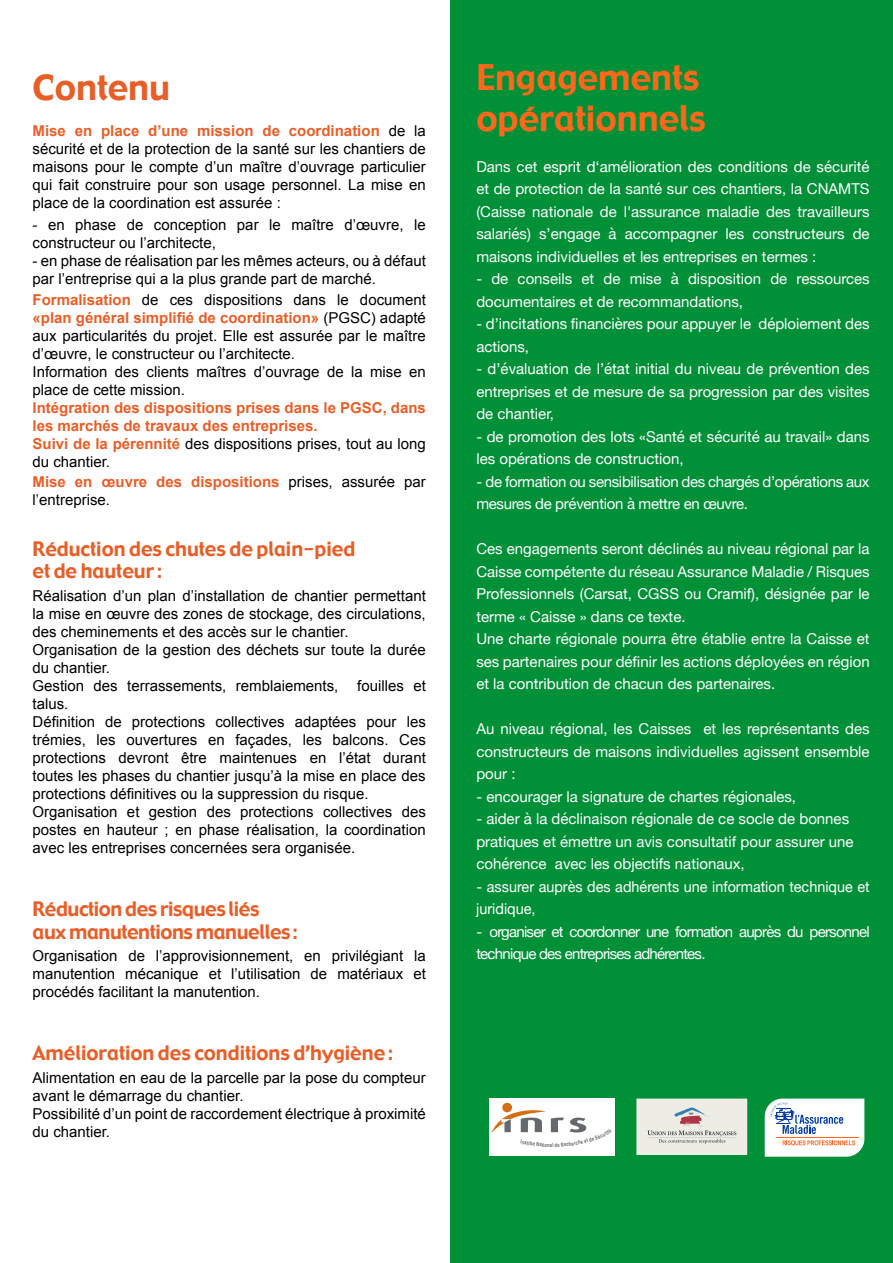
<style>
.page{position:relative;width:893px;height:1263px;background:#fff}
.page>*{position:absolute;margin:0;border:0;box-sizing:border-box;transform-origin:0 0}
.t1{font:34.5px/41.4px "Gadget";color:#ff671b}
.t2{font:34.5px "Gadget";color:#e95e27}
.t3{font:19.5px/22.5px "Gadget";color:#e95e27}
.t4{font:19.5px/22.5px "Gadget";letter-spacing:-.02em;color:#e95e27}
.t5{font:15px/18px "Arial";color:#000}
.t6{font:15px/22.5px "Helvetica Neue";color:#fff}
.t7{font:700 15px/18px "Arial";color:#e95e27}
.t8{font:15px/22.5px "Helvetica Neue";letter-spacing:-.02em;color:#fff}
.t9{font:15px/22.5px "Helvetica Neue";letter-spacing:-.05em;color:#fff}
.t10{font:700 5.7px "Arial Narrow";color:#65696d;scale:.87 1}
.s1{font-weight:700;color:#e95e27}
.s2{font-weight:400;color:#000}
</style>
<div class="page">
<div style="left:451px;top:0;width:442px;height:1263px;background:#009037"></div>
<svg style="left:636px;top:1098px;width:111px;height:57px;background:#dfdfd8"></svg>
<svg style="left:765px;top:1098px;width:99px;height:59px;background:#e0e3e5"></svg>
<div style="left:489px;top:1098px;width:125px;height:58px;background:#fff"></div>
<div style="left:502px;top:1103px;width:10px;height:9px;background:#d56d13;border-radius:50%"></div>
<svg style="left:491px;top:1107px;width:96px;height:26px"></svg>
<h1 class="t2" style="left:33px;top:65px;width:139px">Contenu</h1>
<p class="t5" style="left:33px;top:122px;width:395px;text-align:justify"><span class="s1">Mise en place d’une mission de coordination</span> de la sécurité et de la protection de la santé sur les chantiers de maisons pour le compte d’un maître d’ouvrage particulier qui fait construire pour son usage personnel. La mise en place de la coordination est assurée :</p>
<p class="t5" style="left:33px;top:216px;width:395px">- en phase de conception par le maître d’œuvre, le constructeur ou l’architecte,</p>
<p class="t5" style="left:33px;top:252px;width:395px">- en phase de réalisation par les mêmes acteurs, ou à défaut par l’entreprise qui a la plus grande part de marché.</p>
<p class="t5" style="left:33px;top:291px;width:395px"><span class="s1">Formalisation</span> de ces dispositions dans le document <span class="s1">«plan général simplifié de coordination»</span> (PGSC) adapté aux particularités du projet. Elle est assurée par le maître d’œuvre, le constructeur ou l’architecte.<br>Information des clients maîtres d’ouvrage de la mise en place de cette mission.</p>
<p class="t7" style="left:33px;top:400px;width:395px">Intégration des dispositions prises dans le PGSC, dans les marchés de travaux des entreprises.<br>Suivi de la pérennité <span class="s2">des dispositions prises, tout au long du chantier.</span></p>
<p class="t5" style="left:33px;top:473px;width:395px"><span class="s1">Mise en œuvre des dispositions</span> prises, assurée par l’entreprise.</p>
<h2 class="t3" style="left:33px;top:538px;width:324px">Réduction des chutes de plain-pied et de hauteur :</h2>
<p class="t5" style="left:33px;top:587px;width:395px">Réalisation d’un plan d’installation de chantier permettant la mise en œuvre des zones de stockage, des circulations, des cheminements et des accès sur le chantier.<br>Organisation de la gestion des déchets sur toute la durée du chantier.<br>Gestion des terrassements, remblaiements,</p>
<p class="t5" style="left:357px;top:677px;width:70px">fouilles et</p>
<p class="t5" style="left:33px;top:695px;width:395px">talus.<br>Définition de protections collectives adaptées pour les trémies, les ouvertures en façades, les balcons. Ces protections devront être maintenues en l’état durant toutes les phases du chantier jusqu’à la mise en place des protections définitives ou la suppression du risque.<br>Organisation et gestion des protections collectives des postes en hauteur ; en phase réalisation, la coordination avec les entreprises concernées sera organisée.</p>
<h2 class="t4" style="left:33px;top:898px;width:266px">Réduction des risques liés aux manutentions manuelles :</h2>
<p class="t5" style="left:33px;top:947px;width:395px;text-align:justify">Organisation de l’approvisionnement, en privilégiant la manutention mécanique et l’utilisation de matériaux et procédés facilitant la manutention.</p>
<h2 class="t3" style="left:33px;top:1042px;width:361px">Amélioration des conditions d’hygiène :</h2>
<p class="t5" style="left:33px;top:1068px;width:395px">Alimentation en eau de la parcelle par la pose du compteur avant le démarrage du chantier.<br>Possibilité d’un point de raccordement électrique à proximité du chantier.</p>
<h1 class="t1" style="left:476px;top:58px;width:231px">Engagements opérationnels</h1>
<p class="t6" style="left:476px;top:156px;width:395px;text-align:justify">Dans cet esprit d‘amélioration des conditions de sécurité et de protection de la santé sur ces chantiers, la CNAMTS (Caisse nationale de l'assurance maladie des travailleurs salariés) s’engage à accompagner les constructeurs de maisons individuelles et les entreprises en termes :</p>
<p class="t6" style="left:476px;top:268px;width:395px">- de conseils et de mise à disposition de ressources documentaires et de recommandations,</p>
<p class="t6" style="left:476px;top:313px;width:395px">- d’incitations financières pour appuyer le déploiement des actions,</p>
<p class="t6" style="left:476px;top:358px;width:395px;text-align:justify">- d’évaluation de l’état initial du niveau de prévention des entreprises et de mesure de sa progression par des visites de chantier,</p>
<p class="t6" style="left:476px;top:426px;width:395px">- de promotion des lots «Santé et sécurité au travail» dans les opérations de construction,</p>
<p class="t8" style="left:476px;top:471px;width:395px">- de formation ou sensibilisation des chargés d’opérations aux mesures de prévention à mettre en œuvre.</p>
<p class="t6" style="left:476px;top:538px;width:395px">Ces engagements seront déclinés au niveau régional par la Caisse compétente du réseau Assurance Maladie / Risques Professionnels (Carsat, CGSS ou Cramif), désignée par le terme « Caisse » dans ce texte.<br>Une charte régionale pourra être établie entre la Caisse et ses partenaires pour définir les actions déployées en région et la contribution de chacun des partenaires.</p>
<p class="t6" style="left:476px;top:718px;width:395px;text-align:justify">Au niveau régional, les Caisses et les représentants des constructeurs de maisons individuelles agissent ensemble pour :</p>
<p class="t6" style="left:476px;top:786px;width:321px">- encourager la signature de chartes régionales,</p>
<p class="t6" style="left:476px;top:808px;width:379px">- aider à la déclinaison régionale de ce socle de bonnes pratiques et émettre un avis consultatif pour assurer une cohérence avec les objectifs nationaux,</p>
<p class="t6" style="left:476px;top:876px;width:395px">- assurer auprès des adhérents une information technique et juridique,</p>
<p class="t9" style="left:476px;top:921px;width:395px">- organiser et coordonner une formation auprès du personnel technique des entreprises adhérentes.</p>
<p class="t10" style="left:550px;top:1141px;width:4px">a</p>
</div>
